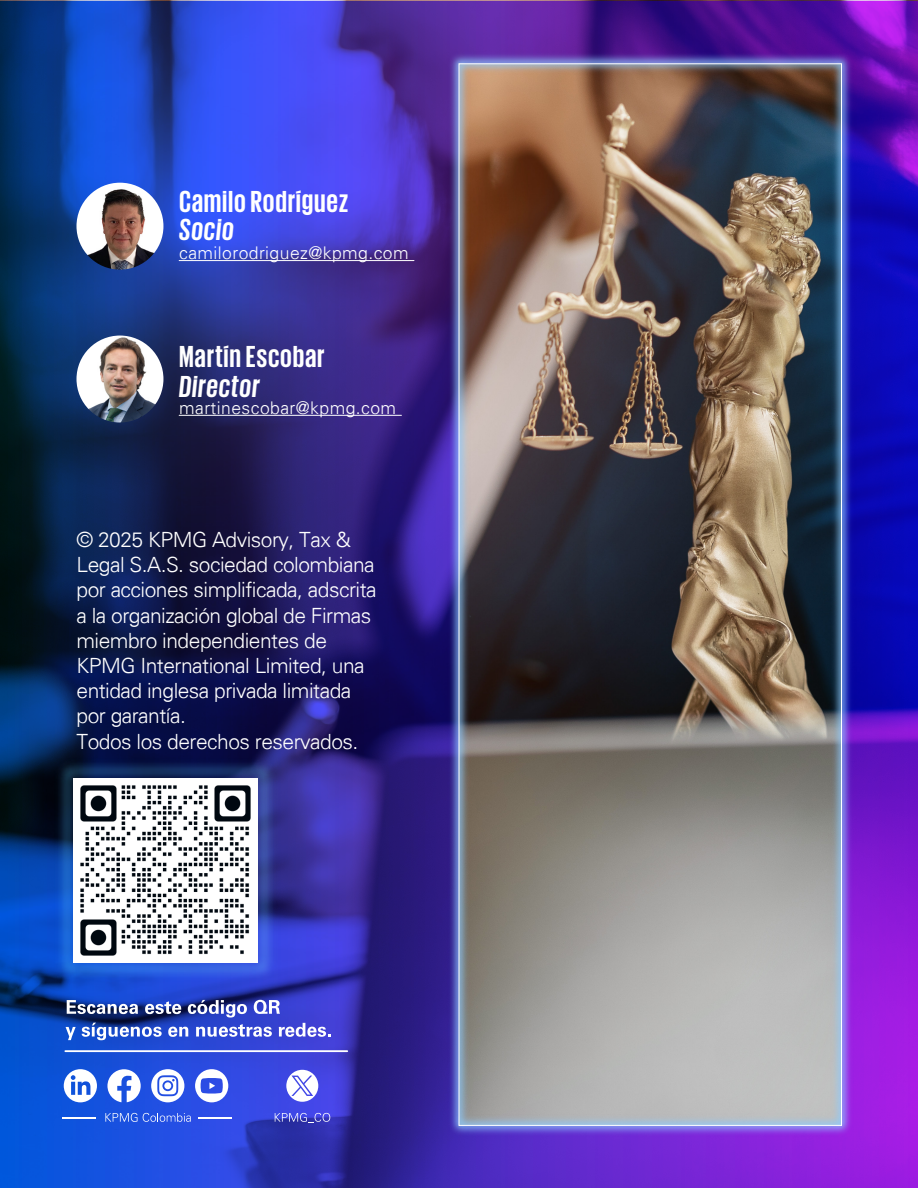
<style>
.page{position:relative;width:918px;height:1188px;background:#fff}
.page>*{position:absolute;margin:0;border:0;box-sizing:border-box;transform-origin:0 0}
.t1{font:700 31.05px "KPMG";letter-spacing:.025em;color:#fff}
.t2{font:italic 700 31.05px "KPMG";letter-spacing:.025em;color:#fff}
.t3{font:300 21px/25.2px "Univers 45";letter-spacing:-.025em;color:#fff}
.t4{font:300 17.55px "Univers 45";letter-spacing:.025em;color:#fff}
</style>
<div class="page">
<img style="left:0;top:1px;width:918px;height:1187px">
<img style="left:402px;top:6px;width:496px;height:1178px">
<svg style="left:66px;top:1027px;width:10px;height:13px"></svg>
<svg style="left:82px;top:1025px;width:80px;height:15px"></svg>
<svg style="left:168px;top:1027px;width:20px;height:10px"></svg>
<svg style="left:196px;top:1025px;width:76px;height:12px"></svg>
<svg style="left:279px;top:1023px;width:51px;height:14px"></svg>
<hr style="left:65px;top:1050px;width:282px;height:2px;background:#fff">
<img style="left:10px;top:715px;width:310px;height:310px">
<img style="left:73px;top:779px;width:184px;height:184px">
<svg style="left:105px;top:1113px;width:86px;height:9px"></svg>
<svg style="left:275px;top:1113px;width:55px;height:10px"></svg>
<hr style="left:63px;top:1117px;width:33px;height:2px;background:#fff">
<hr style="left:198px;top:1117px;width:34px;height:2px;background:#fff">
<svg style="left:286px;top:1070px;width:32px;height:32px"></svg>
<svg style="left:151px;top:1069px;width:33px;height:33px"></svg>
<svg style="left:195px;top:1069px;width:33px;height:33px"></svg>
<svg style="left:64px;top:1069px;width:33px;height:33px"></svg>
<svg style="left:107px;top:1069px;width:34px;height:33px"></svg>
<hr style="left:179px;top:415px;width:222px;height:1px;background:#fff">
<hr style="left:179px;top:260px;width:235px;height:1px;background:#fff">
<img style="left:76px;top:336px;width:87px;height:86px;border-radius:43px">
<img style="left:76px;top:183px;width:87px;height:87px;border-radius:43px">
<h1 class="t1" style="left:179px;top:186px;width:171px">Camilo Rodríguez</h1>
<p class="t4" style="left:179px;top:242px;width:231px">camilorodriguez@kpmg.com</p>
<h1 class="t2" style="left:179px;top:214px;width:56px">Socio</h1>
<h1 class="t1" style="left:179px;top:341px;width:147px">Martín Escobar</h1>
<h1 class="t2" style="left:179px;top:370px;width:82px">Director</h1>
<p class="t4" style="left:179px;top:397px;width:218px">martinescobar@kpmg.com</p>
<p class="t3" style="left:76px;top:527px;width:302px">© 2025 KPMG Advisory, Tax &amp;<br>Legal S.A.S. sociedad colombiana por acciones simplificada, adscrita a la organización global de Firmas miembro independientes de<br>KPMG International Limited, una entidad inglesa privada limitada por garantía.<br>Todos los derechos reservados.</p>
</div>
